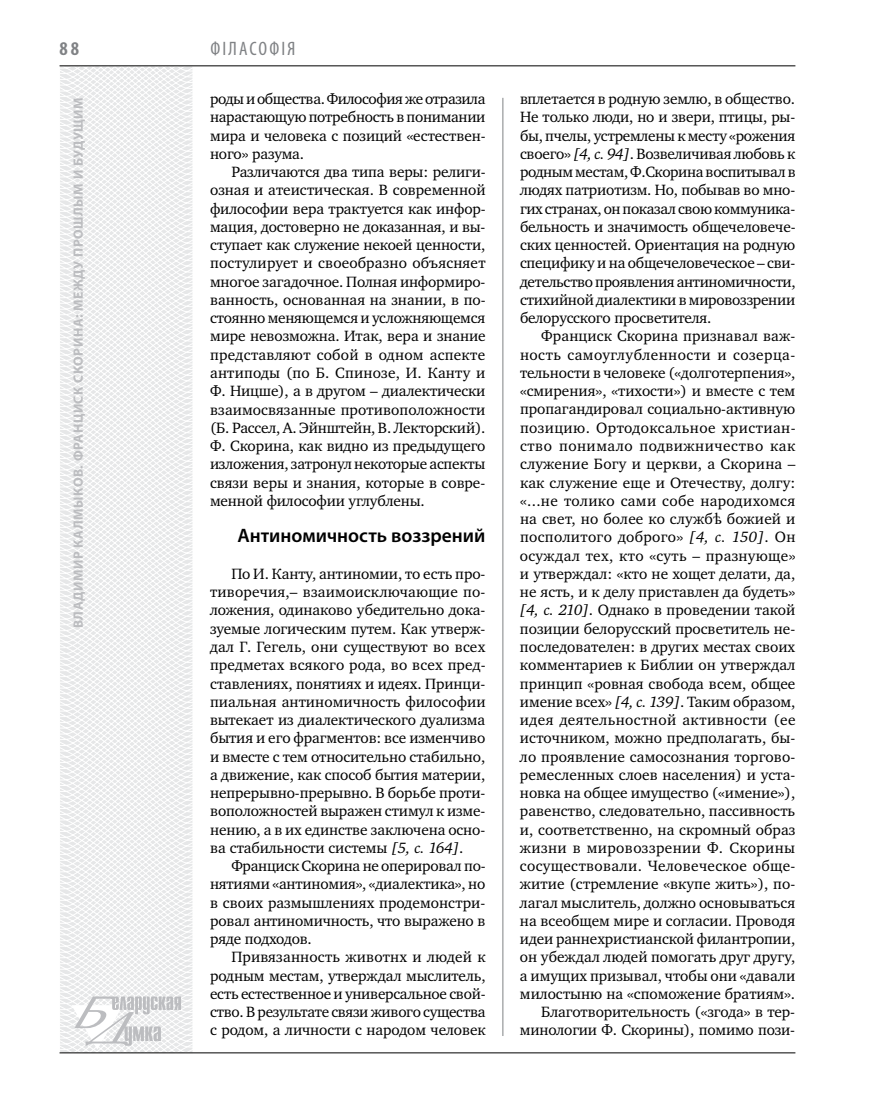
<style>
.page{position:relative;width:872px;height:1106px;background:#fff}
.page>*{position:absolute;margin:0;border:0;box-sizing:border-box;transform-origin:0 0}
.t1{font:600 19.5px "Myriad Pro";color:#000}
.t2{font:condensed 19.5px "Myriad Pro";letter-spacing:.11em;color:#808285}
.t3{font:700 condensed 19.5px "Myriad Pro";color:#808285}
.t4{font:15.3px/18.3px "Charter C";color:#000;text-align:justify}
.t5{font:700 13.5px "Myriad Pro";letter-spacing:.04em;color:#bcbdc0}
.s1{font-style:italic}
.s2{font-family:"Times New Roman";font-size:16.2px}
</style>
<div class="page">
<svg style="left:59px;top:65px;width:192px;height:989px"></svg>
<hr style="left:502px;top:98px;width:1px;height:938px;background:#808285">
<hr style="left:60px;top:1052px;width:735px;height:1px;background:#000">
<svg style="left:71px;top:996px;width:110px;height:53px"></svg>
<hr style="left:60px;top:65px;width:735px;height:1px;background:#000">
<p class="t3" style="left:60px;top:37px;width:21px">88</p>
<p class="t5" style="left:69px;top:628px;width:532px;rotate:-90deg">Владимир КАЛМЫКОВ. Франциск Скорина: между прошлым и будущим</p>
<p class="t2" style="left:210px;top:37px;width:87px">Філасофія</p>
<p class="t4" style="left:210px;top:90px;width:277px">роды и общества. Философия же отразила нарастающую потребность в понимании мира и человека с позиций «естествен&shy;ного» разума.</p>
<p class="t4" style="left:210px;top:163px;width:277px;text-indent:21px">Различаются два типа веры: религи&shy;озная и атеистическая. В современной философии вера трактуется как инфор&shy;мация, достоверно не доказанная, и вы&shy;ступает как служение некоей ценности, постулирует и своеобразно объясняет многое загадочное. Полная информиро&shy;ванность, основанная на знании, в по&shy;стоянно меняющемся и усложняющемся мире невозможна. Итак, вера и знание представляют собой в одном аспекте антиподы (по Б. Спинозе, И. Канту и Ф. Ницше), а в другом – диалектически взаимосвязанные противоположности (Б. Рассел, А. Эйнштейн, В. Лекторский).<br>Ф. Скорина, как видно из предыдущего изложения, затронул некоторые аспекты связи веры и знания, которые в совре&shy;менной философии углублены.</p>
<p class="t1" style="left:237px;top:523px;width:250px">Антиномичность воззрений</p>
<p class="t4" style="left:210px;top:565px;width:277px;text-indent:21px">По И. Канту, антиномии, то есть про&shy;тиворечия,– взаимоисключающие по&shy;ложения, одинаково убедительно дока&shy;зуемые логическим путем. Как утверж&shy;дал Г. Гегель, они существуют во всех предметах всякого рода, во всех пред&shy;ставлениях, понятиях и идеях. Принци&shy;пиальная антиномичность философии вытекает из диалектического дуализма бытия и его фрагментов: все изменчиво и вместе с тем относительно стабильно, а движение, как способ бытия материи, непрерывно-прерывно. В борьбе проти&shy;воположностей выражен стимул к изме&shy;нению, а в их единстве заключена осно&shy;ва стабильности системы <span class="s1">[5, с. 164]</span>.</p>
<p class="t4" style="left:210px;top:857px;width:277px;text-indent:21px">Франциск Скорина не оперировал по&shy;нятиями «антиномия», «диалектика», но в своих размышлениях продемонстри&shy;ровал антиномичность, что выражено в ряде подходов.</p>
<p class="t4" style="left:210px;top:948px;width:277px;text-indent:21px">Привязанность животнх и людей к родным местам, утверждал мыслитель, есть естественное и универсальное свой&shy;ство. В результате связи живого существа с родом, а личности с народом человек</p>
<p class="t4" style="left:520px;top:90px;width:277px">вплетается в родную землю, в общество.<br>Не только люди, но и звери, птицы, ры&shy;бы, пчелы, устремлены к месту «рожения своего» <span class="s1">[4, с. 94]</span>. Возвеличивая любовь к родным местам, Ф.Скорина воспитывал в людях патриотизм. Но, побывав во мно&shy;гих странах, он показал свою коммуника&shy;бельность и значимость общечеловече&shy;ских ценностей. Ориентация на родную специфику и на общечеловеческое – сви&shy;детельство проявления антиномичности, стихийной диалектики в мировоззрении белорусского просветителя.</p>
<p class="t4" style="left:520px;top:327px;width:277px;text-align:right">Франциск Скорина признавал важ&shy;ность самоуглубленности и созерца&shy;тельности в человеке («долготерпения», «смирения», «тихости») и вместе с тем пропагандировал социально-активную позицию. Ортодоксальное христиан&shy;ство понимало подвижничество как служение Богу и церкви, а Скорина – как служение еще и Отечеству, долгу: «...не толико сами собе народихомся на свет, но более ко служб<span class="s2">ѣ</span> божией и посполитого доброго» <span class="s1">[4, с. 150]</span>. Он осуждал тех, кто «суть – празнующе» и утверждал: «кто не хощет делати, да, не ясть, и к делу приставлен да будеть» <span class="s1">[4, с. 210]</span>. Однако в проведении такой позиции белорусский просветитель не&shy;последователен: в других местах своих комментариев к Библии он утверждал принцип «ровная свобода всем, общее имение всех» <span class="s1">[4, с. 139]</span>. Таким образом, идея деятельностной активности (ее источником, можно предполагать, бы&shy;ло проявление самосознания торгово&shy;ремесленных слоев населения) и уста&shy;новка на общее имущество («имение»), равенство, следовательно, пассивность и, соответственно, на скромный образ жизни в мировоззрении Ф. Скорины сосуществовали. Человеческое обще&shy;житие (стремление «вкупе жить»), по&shy;лагал мыслитель, должно основываться на всеобщем мире и согласии. Проводя идеи раннехристианской филантропии, он убеждал людей помогать друг другу, а имущих призывал, чтобы они «давали милостыню на «споможение братиям».<br>Благотворительность («згода» в тер&shy;минологии Ф. Скорины), помимо пози-</p>
</div>
